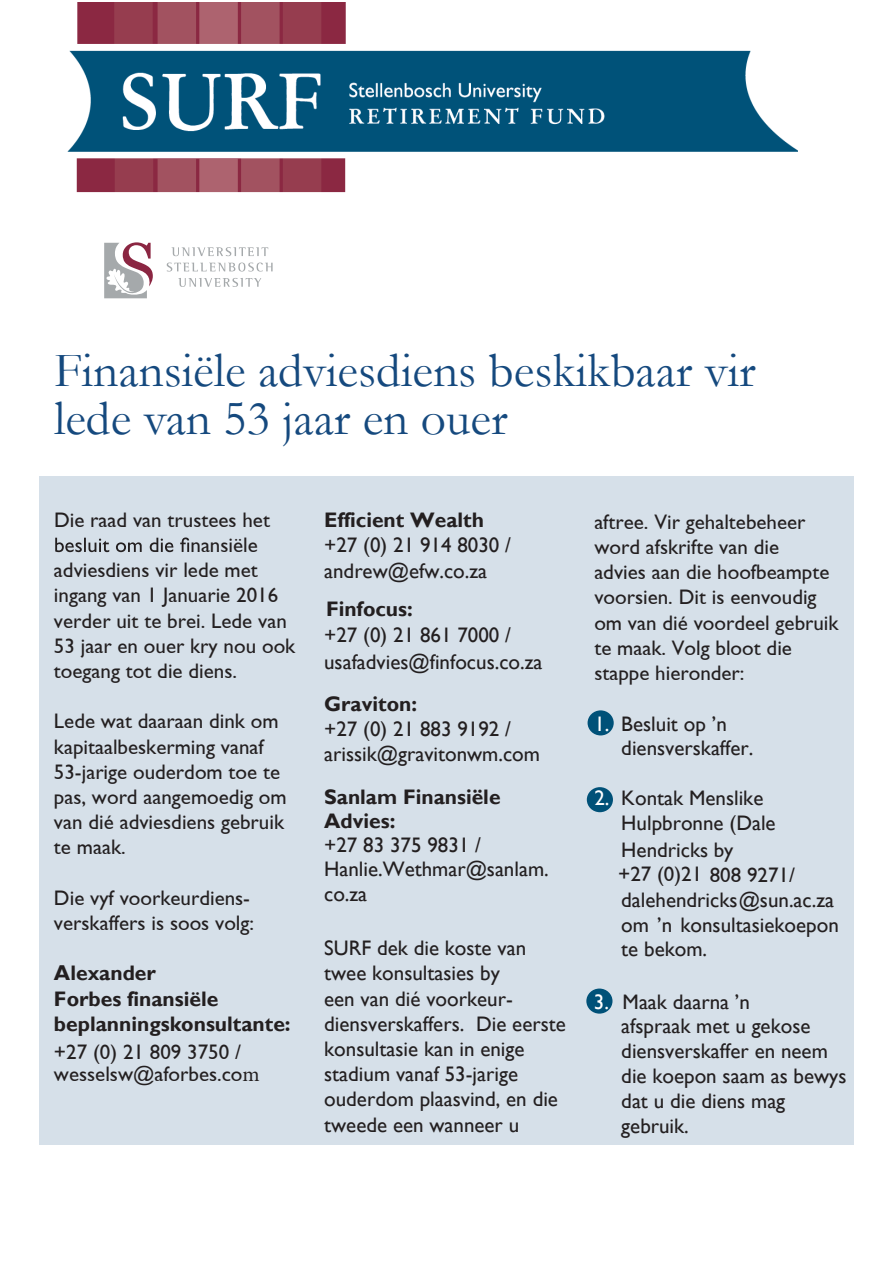
<style>
.page{position:relative;width:893px;height:1263px;background:#fff}
.page>*{position:absolute;margin:0;border:0;box-sizing:border-box;transform-origin:0 0}
.t1{font:49.5px/48px "Garamond";color:#15497e}
.t2{font:21px/25.2px "Gill Sans";color:#231f20}
.t3{font:21px/25.2px "Gill Sans";color:#231f20}
.t4{font:700 21px/24.2px "Gill Sans";color:#231f20}
.t5{font:700 21px/25.2px "Gill Sans";color:#231f20}
.s1{font-family:"Minion Pro"}
.s2{color:#fff}
.s3{font-style:inherit}
</style>
<div class="page">
<div style="left:39px;top:476px;width:815px;height:669px;background:#d6e0e9"></div>
<svg style="left:55px;top:537px;width:134px;height:15px"></svg>
<div style="left:588px;top:710px;width:26px;height:25px;background:#005178;border-radius:50%"></div>
<div style="left:587px;top:787px;width:26px;height:25px;background:#005178;border-radius:50%"></div>
<div style="left:586px;top:988px;width:26px;height:26px;background:#005178;border-radius:50%"></div>
<svg style="left:178px;top:278px;width:83px;height:9px"></svg>
<svg style="left:167px;top:263px;width:106px;height:9px"></svg>
<svg style="left:171px;top:247px;width:97px;height:9px"></svg>
<svg style="left:104px;top:242px;width:49px;height:56px"></svg>
<img style="left:67px;top:2px;width:730px;height:191px">
<h1 class="t1" style="left:54px;top:345px;width:703px">Finansiële adviesdiens beskikbaar vir lede van 53 jaar en ouer</h1>
<p class="t3" style="left:54px;top:507px;width:218px">Die raad van trustees het</p>
<p class="t3" style="left:190px;top:532px;width:69px">nansiële</p>
<p class="t3" style="left:54px;top:557px;width:205px">adviesdiens vir lede met</p>
<p class="t3" style="left:54px;top:583px;width:226px">ingang van 1 Januarie 2016</p>
<p class="t3" style="left:54px;top:608px;width:234px">verder uit te brei. Lede van</p>
<p class="t3" style="left:54px;top:633px;width:243px">53 jaar en ouer kry nou ook</p>
<p class="t3" style="left:54px;top:658px;width:185px">toegang tot die diens.</p>
<p class="t3" style="left:54px;top:709px;width:234px">Lede wat daaraan dink om kapitaalbeskerming vanaf<br>53-jarige ouderdom toe te pas, word aangemoedig om van dié adviesdiens gebruik te maak.</p>
<p class="t3" style="left:54px;top:885px;width:202px">Die vyf voorkeurdiens&shy;verskaffers is soos volg:</p>
<p class="t5" style="left:54px;top:961px;width:238px">Alexander<br>Forbes finansiële beplanningskonsultante:</p>
<p class="t3" style="left:54px;top:1041px;width:207px;line-height:22.2px">+27 (0) 21 809 3750 / wesselsw@aforbes.co<span class="s1">m</span></p>
<p class="t4" style="left:324px;top:508px;width:161px">Efficient Wealth</p>
<p class="t2" style="left:324px;top:533px;width:188px">+27 (0) 21 914 8030 / andrew@efw.co.za</p>
<p class="t4" style="left:326px;top:597px;width:88px">Finfocus:</p>
<p class="t2" style="left:324px;top:622px;width:220px;line-height:26.7px">+27 (0) 21 861 7000 / usafadvies@finfocus.co.za</p>
<p class="t4" style="left:324px;top:692px;width:94px">Graviton:</p>
<p class="t2" style="left:324px;top:717px;width:217px">+27 (0) 21 883 9192 / arissik@gravitonwm.com</p>
<p class="t4" style="left:324px;top:785px;width:178px">Sanlam Finansiële<br>Advies:</p>
<p class="t2" style="left:324px;top:833px;width:226px;line-height:24.2px">+27 83 375 9831 /<br>Hanlie.Wethmar@sanlam. co.za</p>
<p class="t2" style="left:324px;top:936px;width:243px">SURF dek die koste van twee konsultasies by<br>een van dié voorkeur&shy;diensverskaffers. Die eerste konsultasie kan in enige stadium vanaf 53-jarige ouderdom plaasvind, en die tweede een wanneer u</p>
<p class="t3" style="left:594px;top:509px;width:246px">aftree. Vir gehaltebeheer word afskrifte van die<br>advies aan die hoofbeampte voorsien. Dit is eenvoudig om van dié voordeel gebruik te maak. Volg bloot die stappe hieronder:</p>
<p class="t2" style="left:621px;top:712px;width:134px;line-height:24.3px;text-indent:-27px"><span class="s2">1.</span> Besluit op ’n diensverskaffer.</p>
<p class="t2" style="left:621px;top:786px;width:156px;line-height:24.3px;text-indent:-27px"><span class="s2">2.</span> Kontak Menslike<br>Hulpbronne (Dale</p>
<p class="t3" style="left:618px;top:837px;width:178px"><span class="s3">Hendricks</span> by<br>+27 (0)21 808 9271/</p>
<p class="t2" style="left:621px;top:888px;width:219px;line-height:24.8px">dalehendricks@sun.ac.za om ’n konsultasiekoepon te bekom.</p>
<p class="t2" style="left:621px;top:989px;width:227px;text-indent:-27px"><span class="s2">3.</span> Maak daarna ’n<br>afspraak met u gekose diensverskaffer en neem die koepon saam as bewys dat u die diens mag gebruik.</p>
</div>
